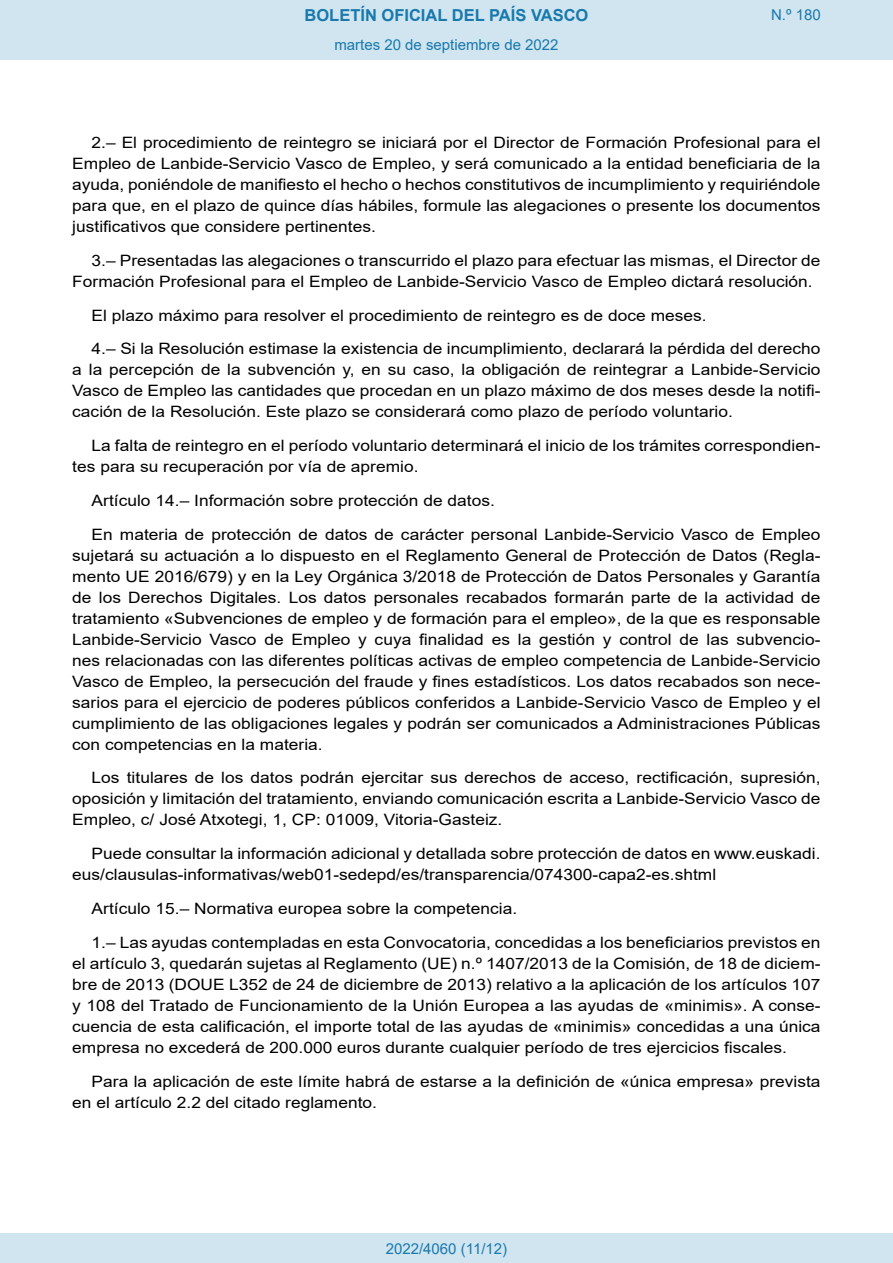
<style>
.page{position:relative;width:893px;height:1263px;background:#fff}
.page>*{position:absolute;margin:0;border:0;box-sizing:border-box;transform-origin:0 0}
.t1{font:700 16.5px "Arial";color:#1879ad}
.BOPVDetalle{font:15.6px/21px "Arial";color:#000;text-align:justify;scale:1.11 1}
.Paginacion_Centro{font:15px "Arial";color:#1879ad}
</style>
<div class="page">
<div style="left:0;top:0;width:893px;height:60px;background:#d0e5f0"></div>
<div style="left:0;top:1233px;width:893px;height:30px;background:#d0e5f0"></div>
<p class="t1" style="left:305px;top:3px;width:285px">BOLETÍN OFICIAL DEL PAÍS VASCO</p>
<p class="Paginacion_Centro" style="left:334px;top:35px;width:226px">martes 20 de septiembre de 2022</p>
<p class="Paginacion_Centro" style="left:771px;top:5px;width:51px">N.º 180</p>
<p class="BOPVDetalle" style="left:72px;top:132px;width:676px;text-indent:19px">2.– El procedimiento de reintegro se iniciará por el Director de Formación Profesional para el Empleo de Lanbide-Servicio Vasco de Empleo, y será comunicado a la entidad beneficiaria de la ayuda, poniéndole de manifiesto el hecho o hechos constitutivos de incumplimiento y requiriéndole para que, en el plazo de quince días hábiles, formule las alegaciones o presente los documentos justificativos que considere pertinentes.</p>
<p class="BOPVDetalle" style="left:72px;top:250px;width:676px;text-indent:19px">3.– Presentadas las alegaciones o transcurrido el plazo para efectuar las mismas, el Director de<br>Formación Profesional para el Empleo de Lanbide-Servicio Vasco de Empleo dictará resolución.</p>
<p class="BOPVDetalle" style="left:92px;top:305px;width:556px">El plazo máximo para resolver el procedimiento de reintegro es de doce meses.</p>
<p class="BOPVDetalle" style="left:72px;top:338px;width:676px;text-indent:19px">4.– Si la Resolución estimase la existencia de incumplimiento, declarará la pérdida del derecho a la percepción de la subvención y, en su caso, la obligación de reintegrar a Lanbide-Servicio Vasco de Empleo las cantidades que procedan en un plazo máximo de dos meses desde la notifi&shy;cación de la Resolución. Este plazo se considerará como plazo de período voluntario.</p>
<p class="BOPVDetalle" style="left:72px;top:435px;width:676px;text-indent:19px">La falta de reintegro en el período voluntario determinará el inicio de los trámites correspondien&shy;tes para su recuperación por vía de apremio.</p>
<p class="BOPVDetalle" style="left:92px;top:490px;width:365px">Artículo 14.– Información sobre protección de datos.</p>
<p class="BOPVDetalle" style="left:72px;top:524px;width:676px;text-indent:19px">En materia de protección de datos de carácter personal Lanbide-Servicio Vasco de Empleo sujetará su actuación a lo dispuesto en el Reglamento General de Protección de Datos (Regla&shy;mento UE 2016/679) y en la Ley Orgánica 3/2018 de Protección de Datos Personales y Garantía de los Derechos Digitales. Los datos personales recabados formarán parte de la actividad de tratamiento «Subvenciones de empleo y de formación para el empleo», de la que es responsable Lanbide-Servicio Vasco de Empleo y cuya finalidad es la gestión y control de las subvencio&shy;nes relacionadas con las diferentes políticas activas de empleo competencia de Lanbide-Servicio Vasco de Empleo, la persecución del fraude y fines estadísticos. Los datos recabados son nece&shy;sarios para el ejercicio de poderes públicos conferidos a Lanbide-Servicio Vasco de Empleo y el cumplimiento de las obligaciones legales y podrán ser comunicados a Administraciones Públicas con competencias en la materia.</p>
<p class="BOPVDetalle" style="left:72px;top:767px;width:676px;text-indent:19px">Los titulares de los datos podrán ejercitar sus derechos de acceso, rectificación, supresión, oposición y limitación del tratamiento, enviando comunicación escrita a Lanbide-Servicio Vasco de Empleo, c/ José Atxotegi, 1, CP: 01009, Vitoria-Gasteiz.</p>
<p class="BOPVDetalle" style="left:72px;top:843px;width:676px;text-indent:19px">Puede consultar la información adicional y detallada sobre protección de datos en www.euskadi. eus/clausulas-informativas/web01-sedepd/es/transparencia/074300-capa2-es.shtml</p>
<p class="BOPVDetalle" style="left:92px;top:898px;width:385px">Artículo 15.– Normativa europea sobre la competencia.</p>
<p class="BOPVDetalle" style="left:72px;top:932px;width:676px;text-indent:19px">1.– Las ayudas contempladas en esta Convocatoria, concedidas a los beneficiarios previstos en el artículo 3, quedarán sujetas al Reglamento (UE) n.º 1407/2013 de la Comisión, de 18 de diciem&shy;bre de 2013 (DOUE L352 de 24 de diciembre de 2013) relativo a la aplicación de los artículos 107 y 108 del Tratado de Funcionamiento de la Unión Europea a las ayudas de «minimis». A conse&shy;cuencia de esta calificación, el importe total de las ayudas de «minimis» concedidas a una única empresa no excederá de 200.000 euros durante cualquier período de tres ejercicios fiscales.</p>
<p class="BOPVDetalle" style="left:72px;top:1070px;width:676px;text-indent:19px">Para la aplicación de este límite habrá de estarse a la definición de «única empresa» prevista en el artículo 2.2 del citado reglamento.</p>
<p class="Paginacion_Centro" style="left:386px;top:1238px;width:123px">2022/4060 (11/12)</p>
</div>
